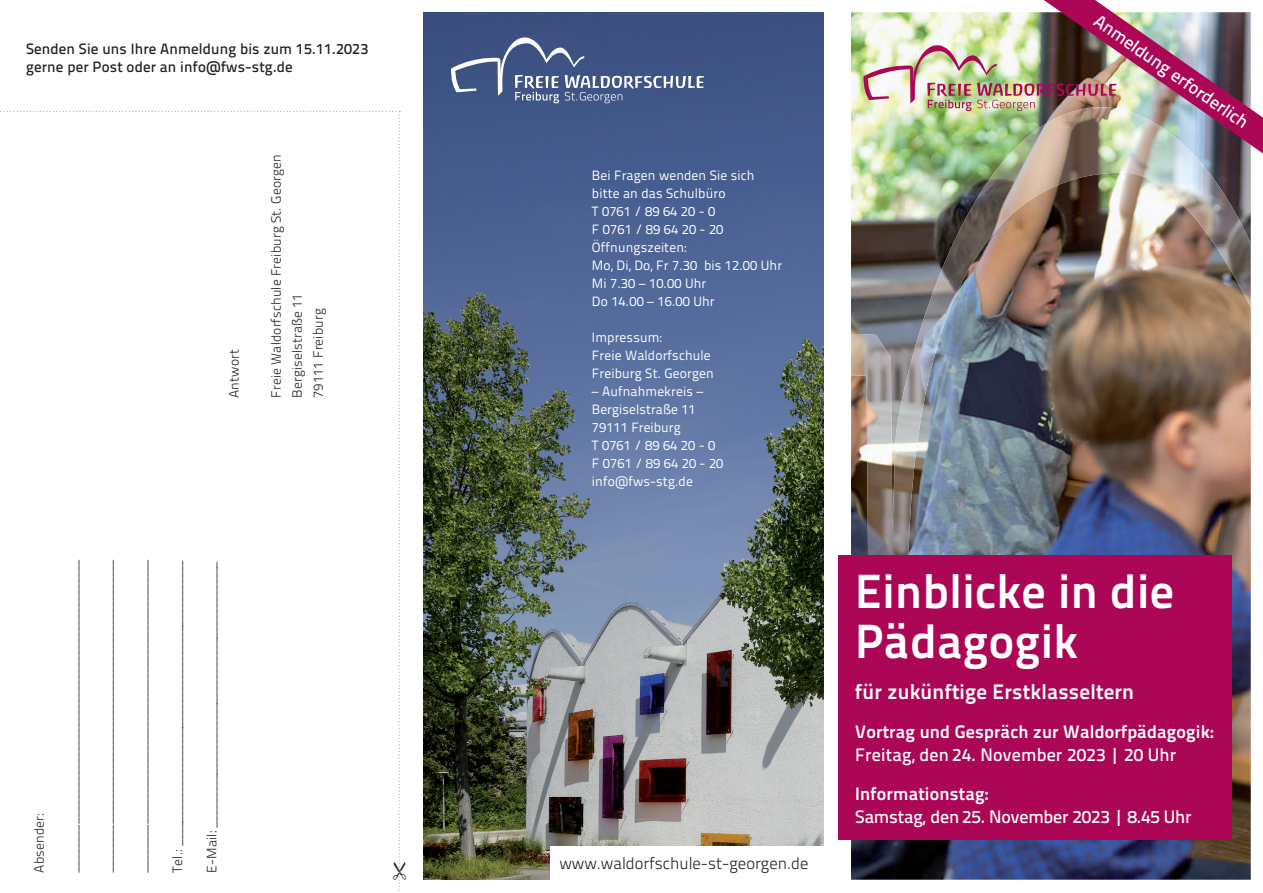
<style>
.page{position:relative;width:1263px;height:893px;background:#fff}
.page>*{position:absolute;margin:0;border:0;box-sizing:border-box;transform-origin:0 0}
.t1{font:48px/49.5px "Titillium Text 25 L 800 wt";letter-spacing:.01em;color:#fff}
.t2{font:21px "Titillium Text 25 L 800 wt";letter-spacing:.01em;color:#fff}
.t3{font:18px "Titillium Text 25 L 600 wt";color:#fff}
.t4{font:18px "Titillium Text 25 L 800 wt";letter-spacing:.01em;color:#fff}
.t5{font:16.5px "Titillium Text 25 L 250 wt";color:#231f20}
.t6{font:15px/18px "Titillium Text 25 L 600 wt";letter-spacing:.01em;color:#231f20}
.t7{font:13.5px/21px "Titillium Text 25 L 250 wt";letter-spacing:.01em;color:#231f20}
.t8{font:13.5px/18px "Titillium Text 25 L 400 wt";letter-spacing:.01em;color:#fff}
</style>
<div class="page">
<img style="left:851px;top:12px;width:400px;height:868px">
<img style="left:851px;top:107px;width:400px;height:651px">
<img style="left:424px;top:12px;width:399px;height:868px">
<div style="left:838px;top:555px;width:394px;height:285px;background:#ac0757"></div>
<div style="left:550px;top:846px;width:275px;height:36px;background:#fff"></div>
<img style="left:862px;top:0;width:401px;height:169px">
<svg style="left:450px;top:35px;width:254px;height:68px;background:#546792"></svg>
<p class="t6" style="left:26px;top:39px;width:344px">Senden Sie uns Ihre Anmeldung bis zum 15.11.2023 gerne per Post oder an info@fws-stg.de</p>
<p class="t7" style="left:223px;top:398px;width:50px;rotate:-90deg">Antwort</p>
<p class="t7" style="left:265px;top:398px;width:245px;rotate:-90deg">Freie Waldorfschule Freiburg St. Georgen<br>Bergiselstraße 11<br>79111 Freiburg</p>
<p class="t7" style="left:28px;top:872px;width:60px;rotate:-90deg">Absender:</p>
<p class="t7" style="left:63px;top:872px;width:315px;rotate:-90deg">____________________________________________________</p>
<p class="t7" style="left:97px;top:872px;width:315px;rotate:-90deg">____________________________________________________</p>
<p class="t7" style="left:132px;top:872px;width:315px;rotate:-90deg">____________________________________________________</p>
<p class="t7" style="left:166px;top:872px;width:314px;rotate:-90deg">Tel.: ________________________________________________</p>
<p class="t7" style="left:201px;top:872px;width:313px;rotate:-90deg">E-Mail: _____________________________________________</p>
<p class="t8" style="left:592px;top:166px;width:192px">Bei Fragen wenden Sie sich bitte an das Schulbüro<br>T 0761 / 89 64 20 - 0<br>F 0761 / 89 64 20 - 20<br>Öffnungszeiten:<br>Mo, Di, Do, Fr 7.30 bis 12.00 Uhr<br>Mi 7.30 – 10.00 Uhr<br>Do 14.00 – 16.00 Uhr</p>
<p class="t8" style="left:592px;top:328px;width:123px">Impressum:<br>Freie Waldorfschule<br>Freiburg St. Georgen</p>
<p class="t8" style="left:592px;top:382px;width:133px">– Aufnahmekreis –<br>Bergiselstraße 11<br>79111 Freiburg<br>T 0761 / 89 64 20 - 0<br>F 0761 / 89 64 20 - 20 info@fws-stg.de</p>
<p class="t5" style="left:559px;top:851px;width:251px">www.waldorfschule-st-georgen.de</p>
<h3 class="t3" style="left:1104px;top:8px;width:185px;rotate:35deg">Anmeldung erforderlich</h3>
<h1 class="t1" style="left:855px;top:564px;width:320px">Einblicke in die<br>Pädagogik</h1>
<h2 class="t2" style="left:855px;top:675px;width:280px">für zukünftige Erstklasseltern</h2>
<h3 class="t4" style="left:855px;top:718px;width:360px">Vortrag und Gespräch zur Waldorfpädagogik:</h3>
<h3 class="t3" style="left:855px;top:741px;width:323px">Freitag, den 24. November 2023 | 20 Uhr</h3>
<h3 class="t4" style="left:855px;top:780px;width:135px">Informationstag:</h3>
<h3 class="t3" style="left:855px;top:803px;width:338px">Samstag, den 25. November 2023 | 8.45 Uhr</h3>
</div>
